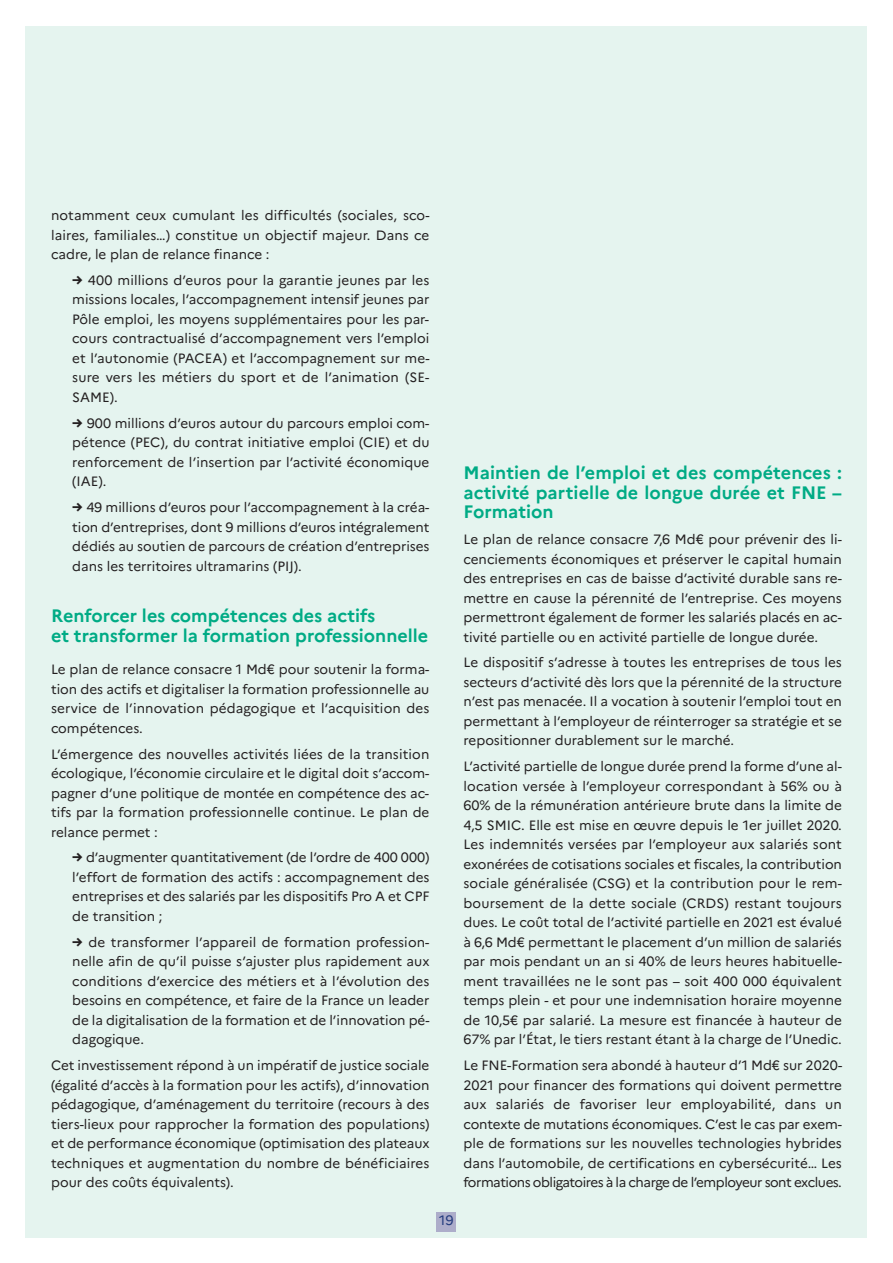
<style>
.page{position:relative;width:893px;height:1263px;background:#fff}
.page>*{position:absolute;margin:0;border:0;box-sizing:border-box;transform-origin:0 0}
.t1{font:700 18px/19.5px "Marianne";color:#00ab85}
.t2{font:13.65px "Marianne";color:#233b7d}
.t3{font:13.5px/19.5px "Marianne";color:#231f20;text-align:justify}
.s1{font-weight:800}
</style>
<div class="page">
<div style="left:26px;top:26px;width:841px;height:1211px;background:#e5f4ef"></div>
<div style="left:437px;top:1212px;width:19px;height:19px;background:#adadca"></div>
<p class="t3" style="left:51px;top:207px;width:380px">notamment ceux cumulant les difficultés (sociales, sco&shy;laires, familiales…) constitue un objectif majeur. Dans ce cadre, le plan de relance finance :</p>
<p class="t3" style="left:72px;top:272px;width:359px"><span class="s1">→</span> 400 millions d’euros pour la garantie jeunes par les missions locales, l’accompagnement intensif jeunes par Pôle emploi, les moyens supplémentaires pour les par&shy;cours contractualisé d’accompagnement vers l’emploi et l’autonomie (PACEA) et l’accompagnement sur me&shy;sure vers les métiers du sport et de l’animation (SE-SAME).</p>
<p class="t3" style="left:72px;top:415px;width:359px"><span class="s1">→</span> 900 millions d’euros autour du parcours emploi com&shy;pétence (PEC), du contrat initiative emploi (CIE) et du renforcement de l’insertion par l’activité économique (IAE).</p>
<p class="t3" style="left:72px;top:499px;width:359px"><span class="s1">→</span> 49 millions d’euros pour l’accompagnement à la créa&shy;tion d’entreprises, dont 9 millions d’euros intégralement dédiés au soutien de parcours de création d’entreprises dans les territoires ultramarins (PIJ).</p>
<h1 class="t1" style="left:51px;top:608px;width:379px">Renforcer les compétences des actifs<br>et transformer la formation professionnelle</h1>
<p class="t3" style="left:51px;top:661px;width:380px">Le plan de relance consacre 1 Md€ pour soutenir la forma&shy;tion des actifs et digitaliser la formation professionnelle au service de l’innovation pédagogique et l’acquisition des compétences.</p>
<p class="t3" style="left:51px;top:745px;width:380px">L’émergence des nouvelles activités liées de la transition écologique, l’économie circulaire et le digital doit s’accom&shy;pagner d’une politique de montée en compétence des ac&shy;tifs par la formation professionnelle continue. Le plan de relance permet :</p>
<p class="t3" style="left:72px;top:849px;width:359px"><span class="s1">→</span> d’augmenter quantitativement (de l’ordre de 400 000) l’effort de formation des actifs : accompagnement des entreprises et des salariés par les dispositifs Pro A et CPF de transition ;</p>
<p class="t3" style="left:72px;top:934px;width:359px"><span class="s1">→</span> de transformer l’appareil de formation profession&shy;nelle afin de qu’il puisse s’ajuster plus rapidement aux conditions d’exercice des métiers et à l’évolution des besoins en compétence, et faire de la France un leader de la digitalisation de la formation et de l’innovation pé&shy;dagogique.</p>
<p class="t3" style="left:51px;top:1057px;width:380px">Cet investissement répond à un impératif de justice sociale (égalité d’accès à la formation pour les actifs), d’innovation pédagogique, d’aménagement du territoire (recours à des tiers-lieux pour rapprocher la formation des populations) et de performance économique (optimisation des plateaux techniques et augmentation du nombre de bénéficiaires pour des coûts équivalents).</p>
<p class="t2" style="left:439px;top:1215px;width:16px">19</p>
<h1 class="t1" style="left:463px;top:465px;width:380px;text-align:justify">Maintien de l’emploi et des compétences : activité partielle de longue durée et FNE – Formation</h1>
<p class="t3" style="left:463px;top:531px;width:380px">Le plan de relance consacre 7,6 Md€ pour prévenir des li&shy;cenciements économiques et préserver le capital humain des entreprises en cas de baisse d’activité durable sans re&shy;mettre en cause la pérennité de l’entreprise. Ces moyens permettront également de former les salariés placés en ac&shy;tivité partielle ou en activité partielle de longue durée.</p>
<p class="t3" style="left:463px;top:654px;width:380px">Le dispositif s’adresse à toutes les entreprises de tous les secteurs d’activité dès lors que la pérennité de la structure n’est pas menacée. Il a vocation à soutenir l’emploi tout en permettant à l’employeur de réinterroger sa stratégie et se repositionner durablement sur le marché.</p>
<p class="t3" style="left:463px;top:758px;width:380px">L’activité partielle de longue durée prend la forme d’une al&shy;location versée à l’employeur correspondant à 56% ou à 60% de la rémunération antérieure brute dans la limite de 4,5 SMIC. Elle est mise en œuvre depuis le 1er juillet 2020.<br>Les indemnités versées par l’employeur aux salariés sont exonérées de cotisations sociales et fiscales, la contribution sociale généralisée (CSG) et la contribution pour le rem&shy;boursement de la dette sociale (CRDS) restant toujours dues. Le coût total de l’activité partielle en 2021 est évalué à 6,6 Md€ permettant le placement d’un million de salariés par mois pendant un an si 40% de leurs heures habituelle&shy;ment travaillées ne le sont pas – soit 400 000 équivalent temps plein - et pour une indemnisation horaire moyenne de 10,5€ par salarié. La mesure est financée à hauteur de 67% par l’État, le tiers restant étant à la charge de l’unedic.</p>
<p class="t3" style="left:463px;top:1057px;width:380px">Le FNE-Formation sera abondé à hauteur d’1 Md€ sur 2020- 2021 pour financer des formations qui doivent permettre aux salariés de favoriser leur employabilité, dans un contexte de mutations économiques. C’est le cas par exem&shy;ple de formations sur les nouvelles technologies hybrides dans l’automobile, de certifications en cybersécurité… Les formations obligatoires à la charge de l’employeur sont exclues.</p>
</div>
